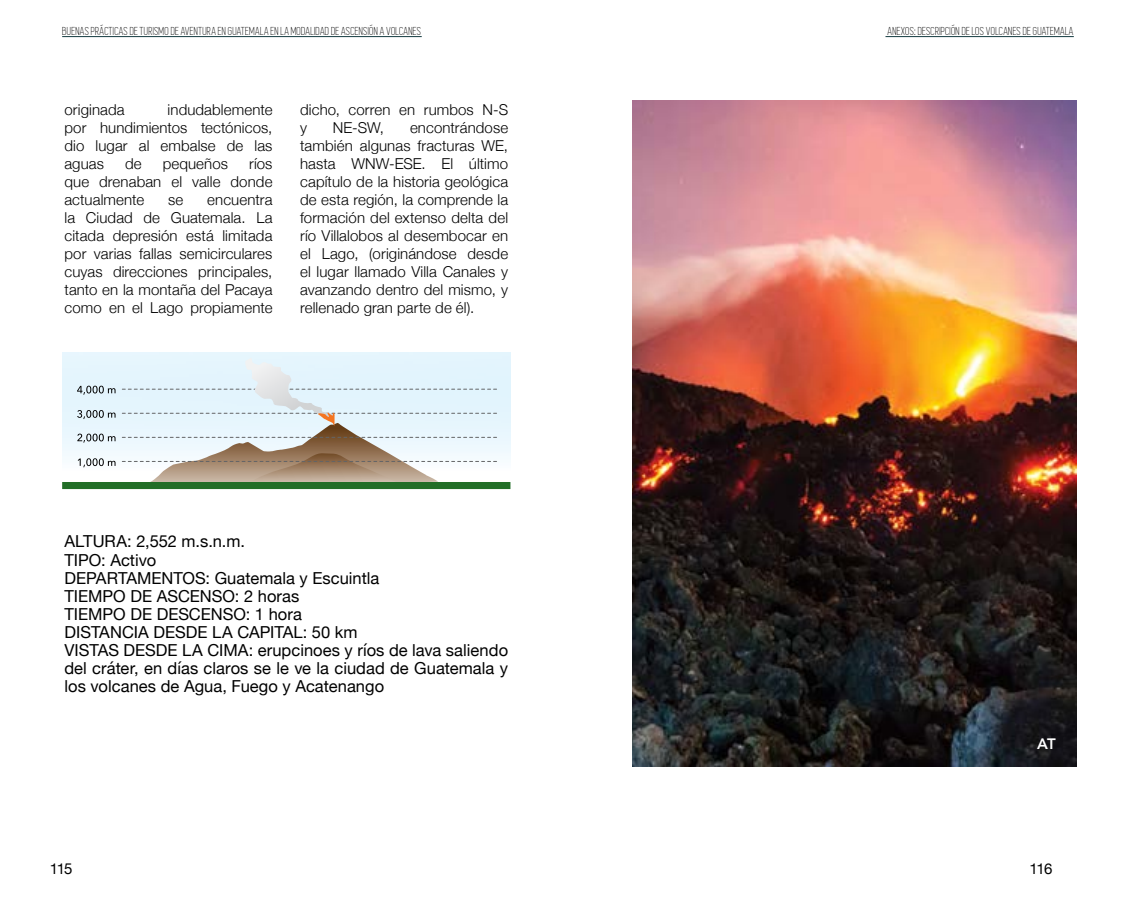
<style>
.page{position:relative;width:1136px;height:915px;background:#fff}
.page>*{position:absolute;margin:0;border:0;box-sizing:border-box;transform-origin:0 0}
.t1{font:16.5px/18px "Helvetica Neue";color:#000}
.t2{font:300 15px/18px "Helvetica Neue";letter-spacing:.01em;color:#000;text-align:justify}
.t3{font:15px "Helvetica Neue";letter-spacing:-.075em;color:#000}
.t4{font:800 15px "Avenir LT Std";color:#fff}
.t5{font:12px "Simplifica";letter-spacing:.02em;color:#000}
</style>
<div class="page">
<hr style="left:885px;top:36px;width:188px;height:1px;background:#123a3f">
<hr style="left:62px;top:36px;width:359px;height:1px;background:#123a3f">
<img style="left:62px;top:352px;width:448px;height:116px">
<div style="left:62px;top:482px;width:448px;height:7px;background:#226e27"></div>
<svg style="left:122px;top:358px;width:374px;height:124px;background:#d8dede"></svg>
<svg style="left:78px;top:458px;width:37px;height:9px"></svg>
<svg style="left:77px;top:433px;width:38px;height:9px"></svg>
<svg style="left:77px;top:410px;width:38px;height:9px"></svg>
<svg style="left:77px;top:385px;width:38px;height:9px"></svg>
<img style="left:632px;top:100px;width:443px;height:666px">
<p class="t5" style="left:62px;top:25px;width:360px">BUENAS PRÁCTICAS DE TURISMO DE AVENTURA EN GUATEMALA EN LA MODALIDAD DE ASCENSIÓN A VOLCANES</p>
<p class="t2" style="left:64px;top:99px;width:209px;text-indent:103px">indudablemente por hundimientos tectónicos, dio lugar al embalse de las aguas</p>
<p class="t2" style="left:64px;top:99px;width:62px">originada</p>
<p class="t2" style="left:64px;top:153px;width:209px;text-indent:185px">ríos que drenaban el valle donde actualmente</p>
<p class="t2" style="left:125px;top:153px;width:18px">de</p>
<p class="t2" style="left:163px;top:153px;width:67px">pequeños</p>
<p class="t2" style="left:64px;top:189px;width:209px;text-indent:143px">encuentra la Ciudad de Guatemala. La citada depresión está limitada por varias fallas semicirculares cuyas direcciones principales, tanto en la montaña del Pacaya como en el Lago propiamente</p>
<p class="t2" style="left:168px;top:189px;width:17px">se</p>
<p class="t2" style="left:300px;top:99px;width:209px">dicho, corren en rumbos N-S y</p>
<p class="t2" style="left:300px;top:117px;width:209px;text-indent:110px">encontrándose también algunas fracturas WE, hasta WNW-ESE. El último capítulo de la historia geológica de esta región, la comprende la formación del extenso delta del río Villalobos al desembocar en el Lago, (originándose desde el lugar llamado Villa Canales y avanzando dentro del mismo, y rellenado gran parte de él).</p>
<p class="t2" style="left:333px;top:117px;width:53px">NE-SW,</p>
<p class="t1" style="left:64px;top:533px;width:445px">ALTURA: 2,552 m.s.n.m.<br>TIPO: Activo<br>DEPARTAMENTOS: Guatemala y Escuintla<br>TIEMPO DE ASCENSO: 2 horas<br>TIEMPO DE DESCENSO: 1 hora<br>DISTANCIA DESDE LA CAPITAL: 50 km<br>VISTAS DESDE LA CIMA: erupcinoes y ríos de lava saliendo del cráter, en días claros se le ve la ciudad de Guatemala y los volcanes de Agua, Fuego y Acatenango</p>
<p class="t5" style="left:887px;top:25px;width:187px">ANEXOS: DESCRIPCIÓN DE LOS VOLCANES DE GUATEMALA</p>
<p class="t4" style="left:1036px;top:734px;width:20px">AT</p>
<p class="t3" style="left:50px;top:857px;width:24px">115</p>
<p class="t3" style="left:1029px;top:857px;width:24px">116</p>
</div>
